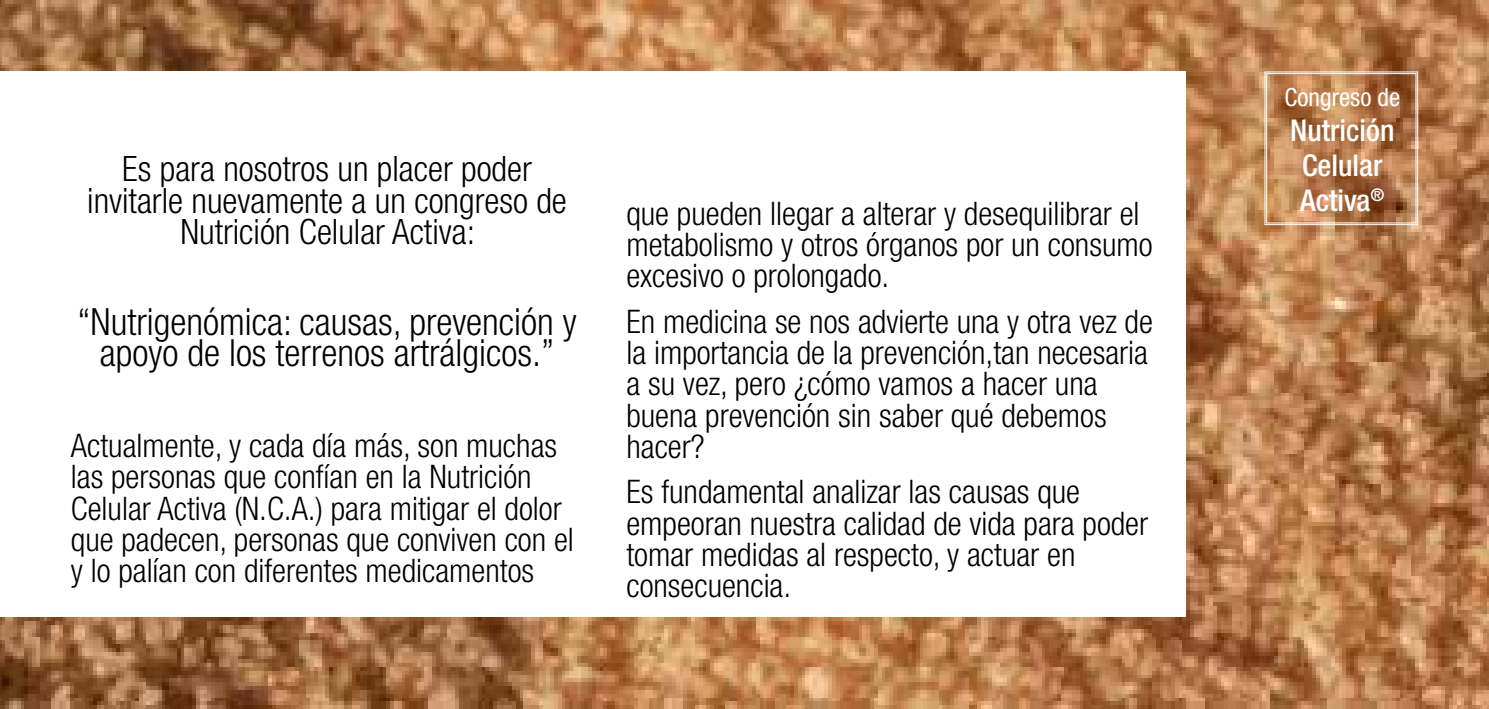
<style>
.page{position:relative;width:1489px;height:709px;background:#fff}
.page>*{position:absolute;margin:0;border:0;box-sizing:border-box;transform-origin:0 0}
.t1{font:300 condensed 37.5px/31.2px "Helvetica Neue";color:#000;text-align:center}
.t2{font:300 condensed 35px/31.2px "Helvetica Neue";color:#000;text-align:center}
.t3{font:300 condensed 32.5px/31.2px "Helvetica Neue";color:#000}
.t4{font:500 condensed 30px/35px "Helvetica Neue";color:#fff;text-align:center}
.t5{font:condensed 25px "Helvetica Neue";color:#fff}
</style>
<div class="page">
<img style="left:0;top:0;width:1488px;height:708px">
<div style="left:0;top:72px;width:1185px;height:545px;background:#fff"></div>
<svg style="left:1263px;top:71px;width:155px;height:154px;background:#b57c51"></svg>
<div style="left:1266px;top:73px;width:150px;height:150px;border:1px solid #fff"></div>
<p class="t2" style="left:87px;top:153px;width:481px">Es para nosotros un placer poder invitarle nuevamente a un congreso de<br>Nutrición Celular Activa:</p>
<p class="t1" style="left:77px;top:306px;width:500px">“Nutrigenómica: causas, prevención y apoyo de los terrenos artrálgicos.”</p>
<p class="t3" style="left:71px;top:429px;width:504px">Actualmente, y cada día más, son muchas las personas que confían en la Nutrición Celular Activa (N.C.A.) para mitigar el dolor que padecen, personas que conviven con el y lo palían con diferentes medicamentos</p>
<p class="t3" style="left:626px;top:197px;width:527px">que pueden llegar a alterar y desequilibrar el metabolismo y otros órganos por un consumo excesivo o prolongado.</p>
<p class="t3" style="left:626px;top:305px;width:528px">En medicina se nos advierte una y otra vez de la importancia de la prevención,tan necesaria a su vez, pero ¿cómo vamos a hacer una buena prevención sin saber qué debemos hacer?</p>
<p class="t3" style="left:626px;top:476px;width:523px">Es fundamental analizar las causas que empeoran nuestra calidad de vida para poder tomar medidas al respecto, y actuar en consecuencia.</p>
<p class="t5" style="left:1284px;top:82px;width:117px">Congreso de</p>
<p class="t4" style="left:1289px;top:112px;width:106px">Nutrición<br>Celular<br>Activa<sup>®</sup></p>
</div>
